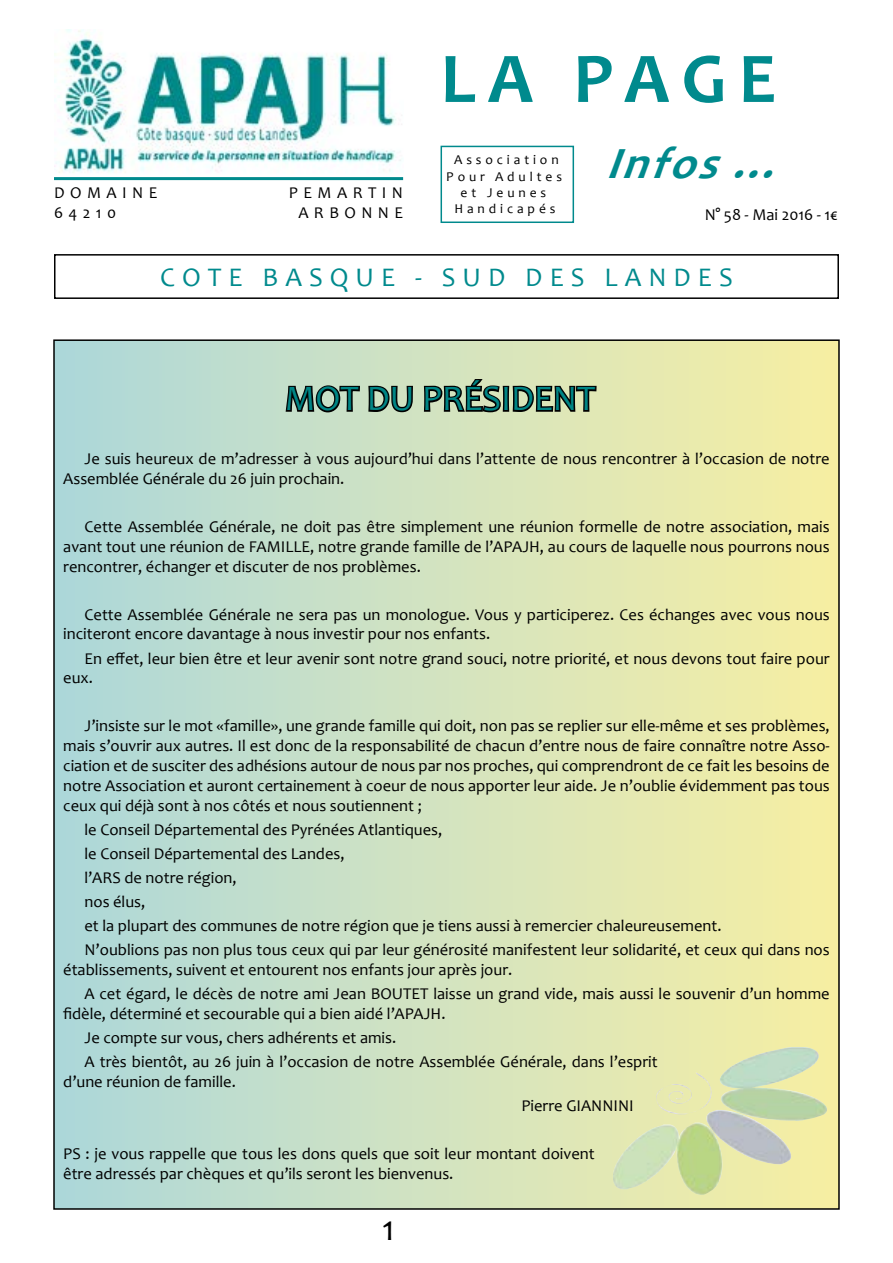
<style>
.page{position:relative;width:893px;height:1263px;background:#fff}
.page>*{position:absolute;margin:0;border:0;box-sizing:border-box;transform-origin:0 0}
.t1{font:700 72px "Candara";letter-spacing:.17em;color:#008a8d}
.t2{font:italic 700 45px "Candara";color:#008a8d}
.t3{font:36px "Candara";color:#008585}
.t4{font:36px "Candara";color:#000}
.t5{font:27px "Candara";letter-spacing:.26em;color:#008a8d}
.t6{font:16.5px/19.8px "Candara";color:#000}
.t7{font:16.5px "Candara";letter-spacing:.33em;color:#000}
.t8{font:13.5px/16.2px "Candara";letter-spacing:.29em;color:#000;text-align:center}
</style>
<div class="page">
<img style="left:54px;top:30px;width:348px;height:143px">
<hr style="left:54px;top:177px;width:349px;height:3px;background:#008a8d">
<div style="left:54px;top:254px;width:785px;height:45px;border:2px solid #000"></div>
<div style="left:441px;top:146px;width:133px;height:77px;border:2px solid #008a8d"></div>
<div style="left:54px;top:340px;width:785px;height:869px;background:linear-gradient(to right,#add8db,#f8efa3)"></div>
<svg style="left:284px;top:384px;width:130px;height:30px;background:#6d796a"></svg>
<svg style="left:422px;top:377px;width:176px;height:37px;background:#7d846b"></svg>
<img style="left:611px;top:1047px;width:221px;height:148px">
<p class="t7" style="left:54px;top:183px;width:105px">DOMAINE</p>
<p class="t7" style="left:289px;top:183px;width:116px">PEMARTIN</p>
<p class="t6" style="left:54px;top:203px;width:64px">64210</p>
<p class="t7" style="left:298px;top:202px;width:106px">ARBONNE</p>
<h1 class="t1" style="left:441px;top:33px;width:338px">LA PAGE</h1>
<p class="t8" style="left:446px;top:152px;width:117px">Association<br>Pour Adultes et Jeunes<br>Handicapés</p>
<h2 class="t2" style="left:606px;top:135px;width:188px">Infos...</h2>
<p class="t6" style="left:705px;top:204px;width:134px">N° 58 - Mai 2016 - 1€</p>
<h3 class="t5" style="left:160px;top:261px;width:574px">COTE BASQUE - SUD DES LANDES</h3>
<h3 class="t3" style="left:285px;top:376px;width:312px">MOT DU PRÉSIDENT</h3>
<p class="t6" style="left:63px;top:449px;width:768px;text-indent:21px">Je suis heureux de m’adresser à vous aujourd’hui dans l’attente de nous rencontrer à l’occasion de notre<br>Assemblée Générale du 26 juin prochain.</p>
<p class="t6" style="left:63px;top:516px;width:768px;text-align:justify;text-indent:21px">Cette Assemblée Générale, ne doit pas être simplement une réunion formelle de notre association, mais avant tout une réunion de FAMILLE, notre grande famille de l’APAJH, au cours de laquelle nous pourrons nous rencontrer, échanger et discuter de nos problèmes.</p>
<p class="t6" style="left:63px;top:604px;width:768px;text-indent:21px">Cette Assemblée Générale ne sera pas un monologue. Vous y participerez. Ces échanges avec vous nous inciteront encore davantage à nous investir pour nos enfants.</p>
<p class="t6" style="left:63px;top:648px;width:768px;text-indent:21px">En effet, leur bien être et leur avenir sont notre grand souci, notre priorité, et nous devons tout faire pour eux.</p>
<p class="t6" style="left:63px;top:716px;width:768px;text-align:justify;text-indent:21px">J’insiste sur le mot «famille», une grande famille qui doit, non pas se replier sur elle-même et ses problèmes, mais s’ouvrir aux autres. Il est donc de la responsabilité de chacun d’entre nous de faire connaître notre Asso&shy;ciation et de susciter des adhésions autour de nous par nos proches, qui comprendront de ce fait les besoins de notre Association et auront certainement à coeur de nous apporter leur aide. Je n’oublie évidemment pas tous ceux qui déjà sont à nos côtés et nous soutiennent ;</p>
<p class="t6" style="left:85px;top:817px;width:747px;line-height:24px">le Conseil Départemental des Pyrénées Atlantiques,<br>le Conseil Départemental des Landes,<br>l’ARS de notre région,<br>nos élus,<br>et la plupart des communes de notre région que je tiens aussi à remercier chaleureusement.<br>N’oublions pas non plus tous ceux qui par leur générosité manifestent leur solidarité, et ceux qui dans nos</p>
<p class="t6" style="left:85px;top:957px;width:747px;line-height:24px;text-indent:-21px">établissements, suivent et entourent nos enfants jour après jour.<br>A cet égard, le décès de notre ami Jean BOUTET laisse un grand vide, mais aussi le souvenir d’un homme</p>
<p class="t6" style="left:85px;top:1001px;width:575px;line-height:24px;text-indent:-21px">fidèle, déterminé et secourable qui a bien aidé l’APAJH.<br>Je compte sur vous, chers adhérents et amis.<br>A très bientôt, au 26 juin à l’occasion de notre Assemblée Générale, dans l’esprit</p>
<p class="t6" style="left:63px;top:1071px;width:174px">d’une réunion de famille.</p>
<p class="t6" style="left:521px;top:1095px;width:114px">Pierre GIANNINI</p>
<p class="t6" style="left:63px;top:1143px;width:533px">PS : je vous rappelle que tous les dons quels que soit leur montant doivent être adressés par chèques et qu’ils seront les bienvenus.</p>
<h3 class="t4" style="left:382px;top:1206px;width:14px">1</h3>
</div>
